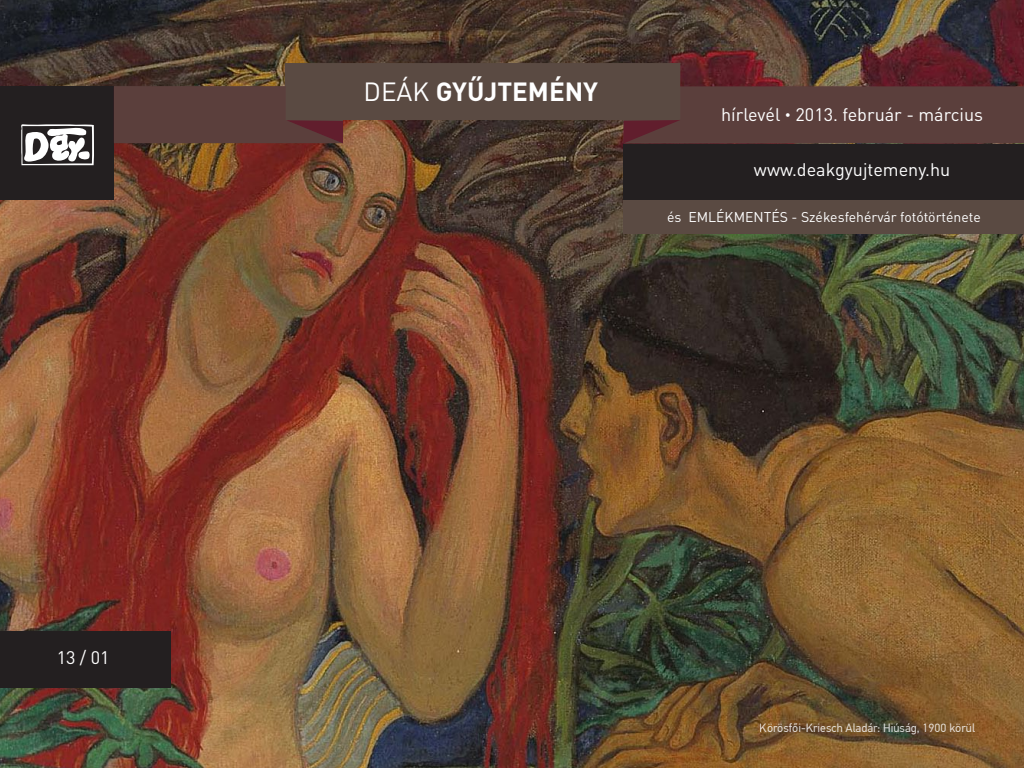
<style>
.page{position:relative;width:1024px;height:768px;background:#fff}
.page>*{position:absolute;margin:0;border:0;box-sizing:border-box;transform-origin:0 0}
.t1{font:700 26px "DIN Pro";color:#fff}
.t2{font:18px "DIN Pro";color:#fff}
.t3{font:14px "DIN Pro";color:#fff}
.t4{font:12px "PF Din Text Pro";color:#fff}
.s1{font-weight:400}
.s2{font-weight:700;font-size:21px}
</style>
<div class="page">
<img style="left:0;top:0;width:1024px;height:768px">
<img style="left:0;top:63px;width:1024px;height:80px">
<div style="left:0;top:87px;width:113px;height:113px;background:#231f20"></div>
<div style="left:624px;top:144px;width:400px;height:57px;background:#231f20"></div>
<svg style="left:113px;top:86px;width:230px;height:57px;background:#5a3e3c"></svg>
<svg style="left:624px;top:86px;width:400px;height:57px;background:#5b3e3c"></svg>
<div style="left:0;top:631px;width:171px;height:57px;background:#231f20"></div>
<div style="left:624px;top:201px;width:400px;height:33px;background:#5a4a42"></div>
<svg style="left:21px;top:124px;width:73px;height:41px"></svg>
<p class="t2" style="left:57px;top:645px;width:54px">13 / 01</p>
<h1 class="t1" style="left:364px;top:74px;width:236px"><span class="s1">DEÁK</span> GYŰJTEMÉNY</h1>
<p class="t2" style="left:721px;top:102px;width:264px">hírlevél <span class="s2">·</span> 2013. február - március</p>
<p class="t2" style="left:754px;top:157px;width:198px">www.deakgyujtemeny.hu</p>
<p class="t3" style="left:667px;top:207px;width:315px">és EMLÉKMENTÉS - Székesfehérvár fotótörténete</p>
<p class="t4" style="left:760px;top:721px;width:217px">Körösfői-Kriesch Aladár: Hiúság, 1900 körül</p>
</div>
